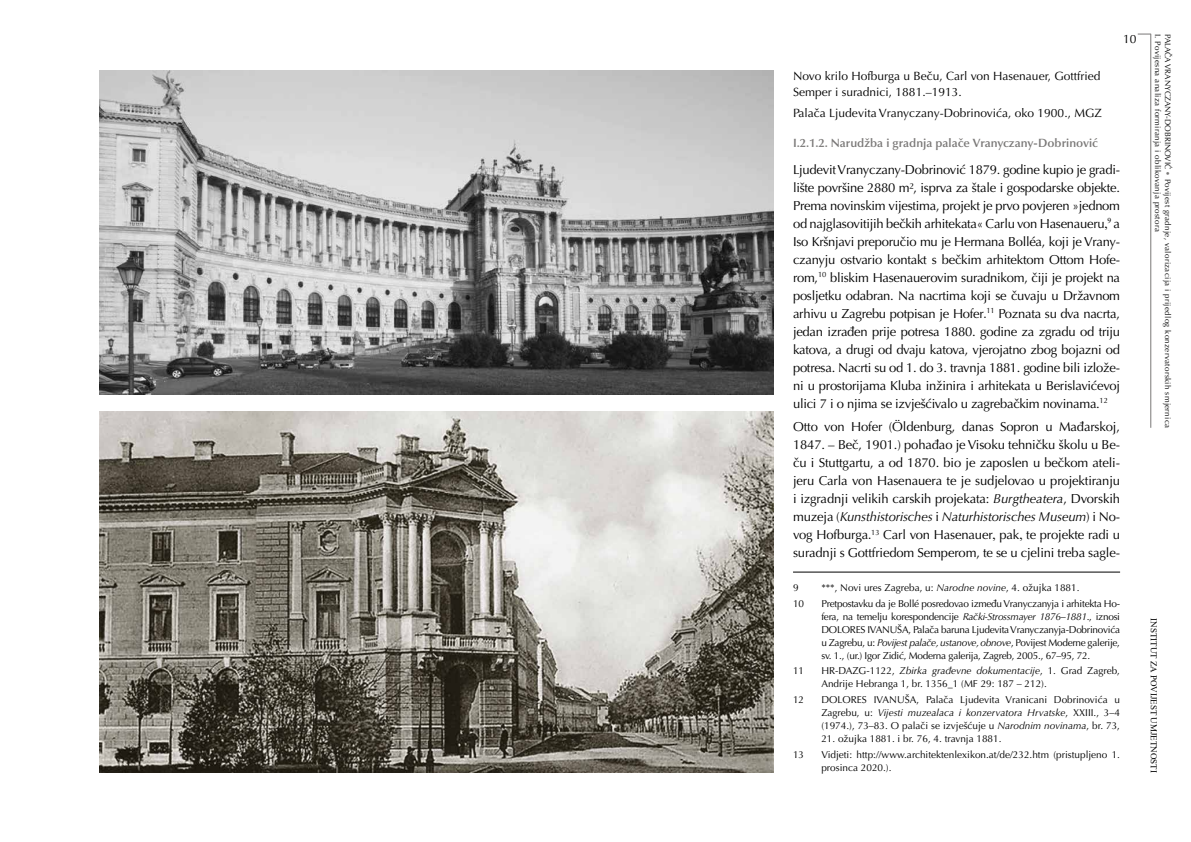
<style>
.page{position:relative;width:1191px;height:842px;background:#fff}
.page>*{position:absolute;margin:0;border:0;box-sizing:border-box;transform-origin:0 0}
.t1{font:13px/18px "Optima LT Pro";letter-spacing:-.02em;color:#000;text-align:justify}
.t2{font:12px/16px "Optima LT Pro";color:#000}
.t3{font:600 12px "Optima LT Pro";color:#7a7877}
.t4{font:10px/13px "Optima LT Pro";color:#000;text-align:justify}
.t5{font:9px "Times New Roman";color:#000}
.t6{font:8px/9.8px "Optima LT Pro";letter-spacing:.04em;color:#000}
.s1{color:#7a7877}
.s2{font-family:"Times New Roman"}
.s3{font-style:italic}
</style>
<div class="page">
<hr style="left:1150px;top:34px;width:1px;height:394px;background:#7a7877">
<svg style="left:1137px;top:34px;width:13px;height:1px"></svg>
<hr style="left:793px;top:572px;width:327px;height:1px;background:#000">
<img style="left:99px;top:71px;width:674px;height:324px">
<img style="left:99px;top:411px;width:674px;height:362px">
<p class="t2" style="left:1123px;top:31px;width:15px">10</p>
<p class="t6" style="left:1172px;top:34px;width:396px;rotate:90deg">PALAČA VRANYCZANY-DOBRINOVIĆ <span class="s1">•</span> Povijest gradnje, valorizacija i prijedlog konzervatorskih smjernica<br>I. Povijesna analiza formiranja i oblikovanja prostora</p>
<p class="t2" style="left:793px;top:68px;width:309px">Novo krilo Hofburga u Beču, Carl von Hasenauer, Gottfried<br>Semper i suradnici, 1881.–1913.</p>
<p class="t2" style="left:793px;top:105px;width:310px">Palača Ljudevita Vranyczany-Dobrinovića, oko 1900., MGZ</p>
<p class="t3" style="left:793px;top:136px;width:306px">I.2.1.2. Narudžba i gradnja palače Vranyczany-Dobrinović</p>
<p class="t1" style="left:793px;top:160px;width:328px">Ljudevit Vranyczany-Dobrinović 1879. godine kupio je gradi&shy;lište površine 2880 m², isprva za štale i gospodarske objekte.<br>Prema novinskim vijestima, projekt je prvo povjeren »jednom od najglasovitijih bečkih arhitekata« Carlu von Hasenaueru<span class="s2">,</span><sup>9</sup> a Iso Kršnjavi preporučio mu je Hermana Bolléa, koji je Vrany&shy;czanyju ostvario kontakt s bečkim arhitektom Ottom Hofe&shy;rom,<sup>10</sup> bliskim Hasenauerovim suradnikom, čiji je projekt na posljetku odabran. Na nacrtima koji se čuvaju u Državnom arhivu u Zagrebu potpisan je Hofer<span class="s2">.</span><sup>11</sup> Poznata su dva nacrta, jedan izrađen prije potresa 1880. godine za zgradu od triju katova, a drugi od dvaju katova, vjerojatno zbog bojazni od potresa. Nacrti su od 1. do 3. travnja 1881. godine bili izlože&shy;ni u prostorijama Kluba inžinira i arhitekata u Berislavićevoj ulici 7 i o njima se izvješćivalo u zagrebačkim novinama.<sup>12</sup></p>
<p class="t1" style="left:793px;top:418px;width:328px">Otto von Hofer (Öldenburg, danas Sopron u Mađarskoj, 1847. – Beč, 1901.) pohađao je Visoku tehničku školu u Be&shy;ču i Stuttgartu, a od 1870. bio je zaposlen u bečkom ateli&shy;jeru Carla von Hasenauera te je sudjelovao u projektiranju i izgradnji velikih carskih projekata: <span class="s3">Burgtheatera</span>, Dvorskih muzeja (<span class="s3">Kunsthistorisches</span> i <span class="s3">Naturhistorisches Museum</span>) i No&shy;vog Hofburga<span class="s2">.</span><sup>13</sup> Carl von Hasenauer<span class="s2">,</span> pak<span class="s2">,</span> te projekte radi u suradnji s Gottfriedom Semperom, te se u cjelini treba sagle-</p>
<p class="t4" style="left:793px;top:581px;width:7px">9</p>
<p class="t4" style="left:821px;top:581px;width:259px">***, Novi ures Zagreba, u: <span class="s3">Narodne novine</span>, 4. ožujka 1881.</p>
<p class="t4" style="left:793px;top:597px;width:13px">10</p>
<p class="t4" style="left:821px;top:597px;width:300px">Pretpostavku da je Bollé posredovao između Vranyczanyja i arhitekta Ho&shy;fera, na temelju korespondencije <span class="s3">Rački-Strossmayer 1876–1881</span>., iznosi DOLORES IVANUŠA, Palača baruna Ljudevita Vranyczanyja-Dobrinovića u Zagrebu, u: <span class="s3">Povijest palače, ustanove, obnove</span>, Povijest Moderne galerije, sv. 1., (ur.) Igor Zidić, Moderna galerija, Zagreb, 2005., 67–95, 72.</p>
<p class="t4" style="left:793px;top:665px;width:13px">11</p>
<p class="t4" style="left:821px;top:665px;width:300px">HR-DAZG-1122, <span class="s3">Zbirka građevne dokumentacije</span>, 1. Grad Zagreb,<br>Andrije Hebranga 1, br. 1356_1 (MF 29: 187 – 212).</p>
<p class="t4" style="left:793px;top:693px;width:13px">12</p>
<p class="t4" style="left:821px;top:693px;width:300px">DOLORES IVANUŠA, Palača Ljudevita Vranicani Dobrinovića u Zagrebu, u: <span class="s3">Vijesti muzealaca i konzervatora Hrvatske</span>, XXIII., 3–4 (1974.), 73–83. O palači se izvješćuje u <span class="s3">Narodnim novinama</span>, br. 73,</p>
<p class="t4" style="left:821px;top:732px;width:182px">21. ožujka 1881. i br. 76, 4. travnja 1881.</p>
<p class="t4" style="left:793px;top:748px;width:13px">13</p>
<p class="t4" style="left:821px;top:748px;width:300px">Vidjeti: http://www.architektenlexikon.at/de/232.htm (pristupljeno 1. prosinca 2020.).</p>
<p class="t5" style="left:1160px;top:618px;width:156px;rotate:90deg">INSTITUT ZA POVIJEST UMJETNOSTI</p>
</div>
